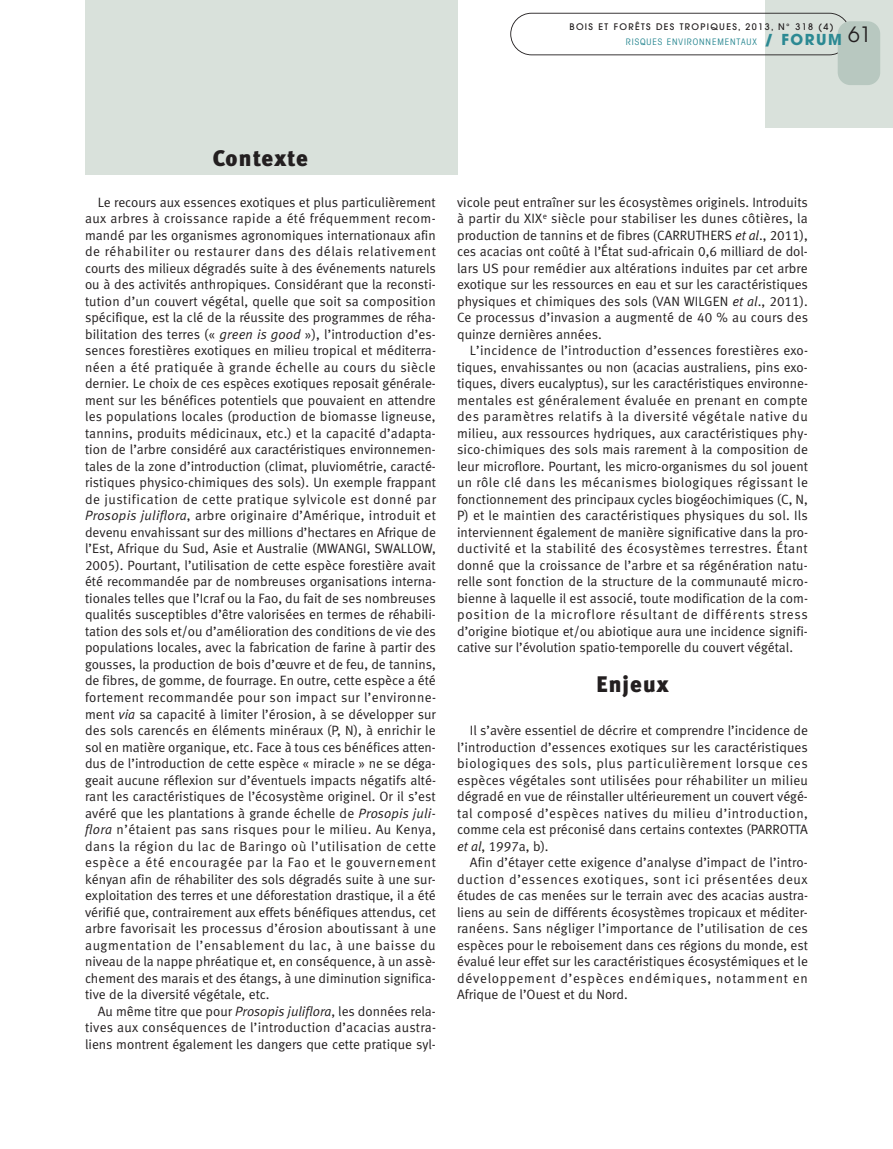
<style>
.page{position:relative;width:893px;height:1149px;background:#fff}
.page>*{position:absolute;margin:0;border:0;box-sizing:border-box;transform-origin:0 0}
.t1{font:22.5px "Meta Black LF";letter-spacing:.05em;color:#231f20}
.t2{font:13.5px/16.5px "Meta Normal LF";color:#231f20;text-align:justify}
.t3{font:500 9px/15.3px "Avant Garde";letter-spacing:.15em;color:#231f20}
.s1{font-weight:400;font-stretch:condensed;color:#2c8993}
.s2{font-weight:700;font-size:15px;color:#2c8993}
.s3{font-style:italic}
</style>
<div class="page">
<div style="left:85px;top:0;width:372px;height:174px;background:#d9e1db"></div>
<div style="left:765px;top:0;width:128px;height:128px;background:#d9e1db"></div>
<svg style="left:510px;top:13px;width:337px;height:42px"></svg>
<div style="left:838px;top:21px;width:42px;height:64px;background:#b8c8c0;border-radius:13px"></div>
<p class="t3" style="left:626px;top:19px;width:247px;text-indent:-56px">BOIS ET FORÊTS DES TROPIQUES, 2013, N° 318 (4)<br><span class="s1">RISQUES ENVIRONNEMENTAUX</span> <span class="s2">/ FORUM</span> <sup>61</sup></p>
<h1 class="t1" style="left:213px;top:144px;width:97px">Contexte</h1>
<p class="t2" style="left:85px;top:193px;width:353px;text-indent:13px">Le recours aux essences exotiques et plus particulièrement aux arbres à croissance rapide a été fréquemment recom&shy;mandé par les organismes agronomiques internationaux afin de réhabiliter ou restaurer dans des délais relativement courts des milieux dégradés suite à des événements naturels ou à des activités anthropiques. Considérant que la reconsti&shy;tution d’un couvert végétal, quelle que soit sa composition spécifique, est la clé de la réussite des programmes de réha&shy;bilitation des terres (« <span class="s3">green is good</span> »), l’introduction d’es&shy;sences forestières exotiques en milieu tropical et méditerra&shy;néen a été pratiquée à grande échelle au cours du siècle dernier. Le choix de ces espèces exotiques reposait générale&shy;ment sur les bénéfices potentiels que pouvaient en attendre les populations locales (production de biomasse ligneuse, tannins, produits médicinaux, etc.) et la capacité d’adapta&shy;tion de l’arbre considéré aux caractéristiques environnemen&shy;tales de la zone d’introduction (climat, pluviométrie, caracté&shy;ristiques physico-chimiques des sols). Un exemple frappant de justification de cette pratique sylvicole est donné par <span class="s3">Prosopis juliflora</span>, arbre originaire d’Amérique, introduit et devenu envahissant sur des millions d’hectares en Afrique de l’Est, Afrique du Sud, Asie et Australie (MWANGI, SWALLOW, 2005). Pourtant, l’utilisation de cette espèce forestière avait été recommandée par de nombreuses organisations interna&shy;tionales telles que l’Icraf ou la Fao, du fait de ses nombreuses qualités susceptibles d’être valorisées en termes de réhabili&shy;tation des sols et/ou d’amélioration des conditions de vie des populations locales, avec la fabrication de farine à partir des gousses, la production de bois d’œuvre et de feu, de tannins, de fibres, de gomme, de fourrage. En outre, cette espèce a été fortement recommandée pour son impact sur l’environne&shy;ment <span class="s3">via</span> sa capacité à limiter l’érosion, à se développer sur des sols carencés en éléments minéraux (P, N), à enrichir le sol en matière organique, etc. Face à tous ces bénéfices atten&shy;dus de l’introduction de cette espèce « miracle » ne se déga&shy;geait aucune réflexion sur d’éventuels impacts négatifs alté&shy;rant les caractéristiques de l’écosystème originel. Or il s’est avéré que les plantations à grande échelle de <span class="s3">Prosopis juli&shy;flora</span> n’étaient pas sans risques pour le milieu. Au Kenya, dans la région du lac de Baringo où l’utilisation de cette espèce a été encouragée par la Fao et le gouvernement kényan afin de réhabiliter des sols dégradés suite à une sur&shy;exploitation des terres et une déforestation drastique, il a été vérifié que, contrairement aux effets bénéfiques attendus, cet arbre favorisait les processus d’érosion aboutissant à une augmentation de l’ensablement du lac, à une baisse du niveau de la nappe phréatique et, en conséquence, à un assè&shy;chement des marais et des étangs, à une diminution significa&shy;tive de la diversité végétale, etc.</p>
<p class="t2" style="left:85px;top:1002px;width:352px;text-indent:13px">Au même titre que pour <span class="s3">Prosopis juliflora</span>, les données rela&shy;tives aux conséquences de l’introduction d’acacias austra&shy;liens montrent également les dangers que cette pratique syl-</p>
<p class="t2" style="left:457px;top:193px;width:352px">vicole peut entraîner sur les écosystèmes originels. Introduits à partir du XIX<sup>e</sup> siècle pour stabiliser les dunes côtières, la production de tannins et de fibres (CARRUTHERS <span class="s3">et al</span>., 2011), ces acacias ont coûté à l’État sud-africain 0,6 milliard de dol&shy;lars US pour remédier aux altérations induites par cet arbre exotique sur les ressources en eau et sur les caractéristiques physiques et chimiques des sols (VAN WILGEN <span class="s3">et al</span>., 2011).<br>Ce processus d’invasion a augmenté de 40 % au cours des quinze dernières années.</p>
<p class="t2" style="left:457px;top:342px;width:352px;text-indent:13px">L’incidence de l’introduction d’essences forestières exo&shy;tiques, envahissantes ou non (acacias australiens, pins exo&shy;tiques, divers eucalyptus), sur les caractéristiques environne&shy;mentales est généralement évaluée en prenant en compte des paramètres relatifs à la diversité végétale native du milieu, aux ressources hydriques, aux caractéristiques phy&shy;sico-chimiques des sols mais rarement à la composition de leur microflore. Pourtant, les micro-organismes du sol jouent un rôle clé dans les mécanismes biologiques régissant le fonctionnement des principaux cycles biogéochimiques (C, N, P) et le maintien des caractéristiques physiques du sol. Ils interviennent également de manière significative dans la pro&shy;ductivité et la stabilité des écosystèmes terrestres. Étant donné que la croissance de l’arbre et sa régénération natu&shy;relle sont fonction de la structure de la communauté micro&shy;bienne à laquelle il est associé, toute modification de la com&shy;position de la microflore résultant de différents stress d’origine biotique et/ou abiotique aura une incidence signifi&shy;cative sur l’évolution spatio-temporelle du couvert végétal.</p>
<h1 class="t1" style="left:596px;top:670px;width:74px">Enjeux</h1>
<p class="t2" style="left:457px;top:721px;width:352px;text-indent:13px">Il s’avère essentiel de décrire et comprendre l’incidence de l’introduction d’essences exotiques sur les caractéristiques biologiques des sols, plus particulièrement lorsque ces espèces végétales sont utilisées pour réhabiliter un milieu dégradé en vue de réinstaller ultérieurement un couvert végé&shy;tal composé d’espèces natives du milieu d’introduction, comme cela est préconisé dans certains contextes (PARROTTA <span class="s3">et al</span>, 1997a, b).</p>
<p class="t2" style="left:457px;top:853px;width:352px;text-indent:13px">Afin d’étayer cette exigence d’analyse d’impact de l’intro&shy;duction d’essences exotiques, sont ici présentées deux études de cas menées sur le terrain avec des acacias austra&shy;liens au sein de différents écosystèmes tropicaux et méditer&shy;ranéens. Sans négliger l’importance de l’utilisation de ces espèces pour le reboisement dans ces régions du monde, est évalué leur effet sur les caractéristiques écosystémiques et le développement d’espèces endémiques, notamment en Afrique de l’Ouest et du Nord.</p>
</div>
